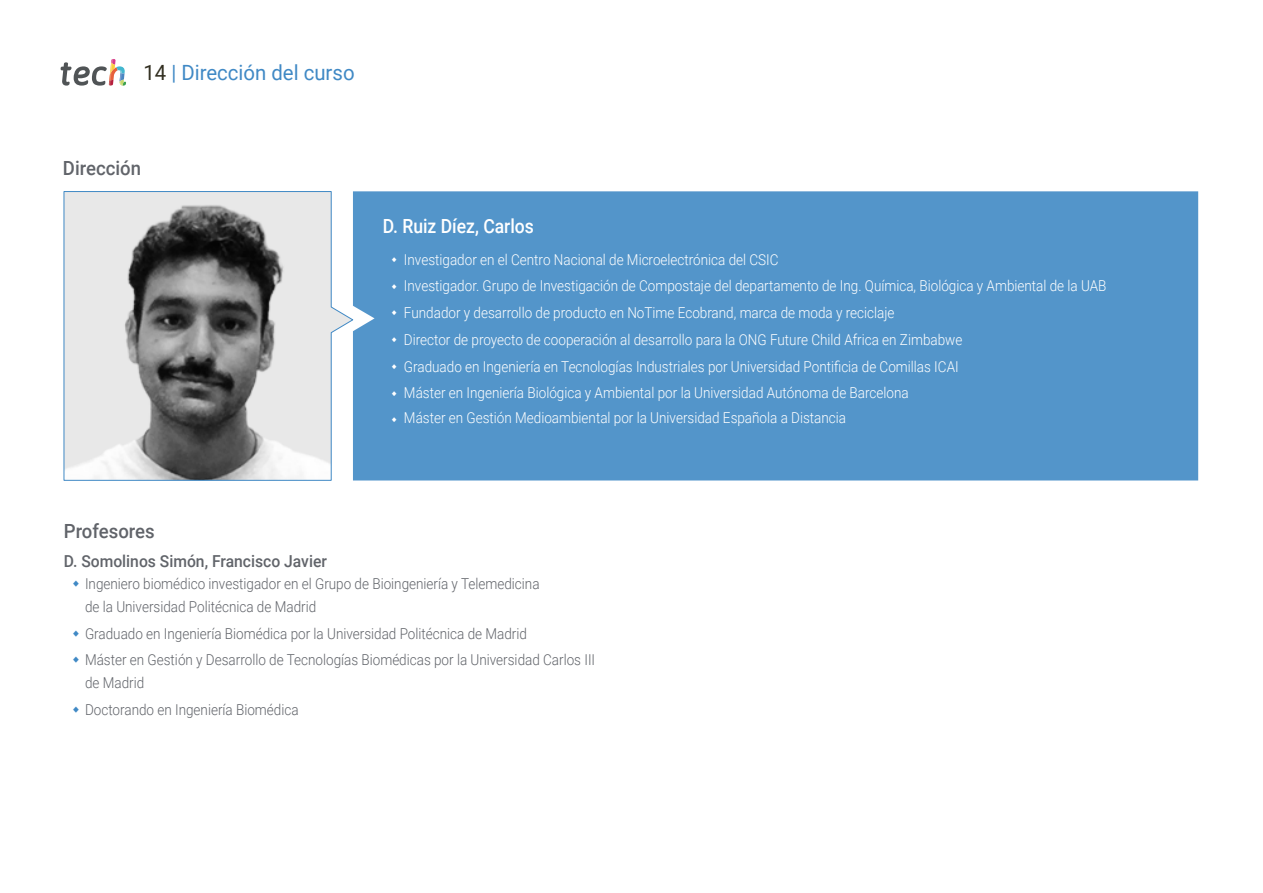
<style>
.page{position:relative;width:1263px;height:893px;background:#fff}
.page>*{position:absolute;margin:0;border:0;box-sizing:border-box;transform-origin:0 0}
.t1{font:21px "Roboto";color:#4089c5}
.t2{font:500 19.5px "Roboto";color:#61646a;scale:.95 1}
.t3{font:500 19.5px "Roboto";color:#fff;scale:.9 1}
.t4{font:500 16.5px "Roboto";color:#61646a;scale:.95 1}
.t5{font:300 15px/26.7px "Roboto";color:#fff;scale:.9 1}
.t6{font:300 15px/26.7px "Roboto";color:#61646a;scale:.9 1}
.s1{color:#312e20}
</style>
<div class="page">
<svg style="left:61px;top:59px;width:65px;height:27px"></svg>
<div style="left:353px;top:191px;width:845px;height:289px;background:#5395ca"></div>
<svg style="left:64px;top:191px;width:289px;height:290px;background:#b0b1b2"></svg>
<svg style="left:392px;top:257px;width:5px;height:5px"></svg>
<svg style="left:392px;top:284px;width:5px;height:5px"></svg>
<svg style="left:392px;top:310px;width:5px;height:5px"></svg>
<svg style="left:392px;top:337px;width:5px;height:5px"></svg>
<svg style="left:392px;top:364px;width:5px;height:5px"></svg>
<svg style="left:392px;top:391px;width:5px;height:5px"></svg>
<svg style="left:392px;top:417px;width:5px;height:5px"></svg>
<h1 class="t1" style="left:144px;top:57px;width:213px"><span class="s1">14</span> | Dirección del curso</h1>
<h2 class="t2" style="left:63px;top:154px;width:84px">Dirección</h2>
<h2 class="t2" style="left:64px;top:517px;width:97px">Profesores</h2>
<h2 class="t3" style="left:383px;top:212px;width:170px">D. Ruiz Díez, Carlos</h2>
<p class="t5" style="left:404px;top:245px;width:782px">Investigador en el Centro Nacional de Microelectrónica del CSIC<br>Investigador. Grupo de Investigación de Compostaje del departamento de Ing. Química, Biológica y Ambiental de la UAB Fundador y desarrollo de producto en NoTime Ecobrand, marca de moda y reciclaje<br>Director de proyecto de cooperación al desarrollo para la ONG Future Child Africa en Zimbabwe<br>Graduado en Ingeniería en Tecnologías Industriales por Universidad Pontificia de Comillas ICAI<br>Máster en Ingeniería Biológica y Ambiental por la Universidad Autónoma de Barcelona</p>
<p class="t5" style="left:404px;top:404px;width:493px">Máster en Gestión Medioambiental por la Universidad Española a Distancia</p>
<p class="t4" style="left:64px;top:550px;width:279px">D. Somolinos Simón, Francisco Javier</p>
<p class="t6" style="left:85px;top:572px;width:506px;line-height:22.5px">Ingeniero biomédico investigador en el Grupo de Bioingeniería y Telemedicina de la Universidad Politécnica de Madrid</p>
<p class="t6" style="left:85px;top:619px;width:568px">Graduado en Ingeniería Biomédica por la Universidad Politécnica de Madrid<br>Máster en Gestión y Desarrollo de Tecnologías Biomédicas por la Universidad Carlos III</p>
<p class="t6" style="left:85px;top:669px;width:239px">de Madrid<br>Doctorando en Ingeniería Biomédica</p>
</div>
